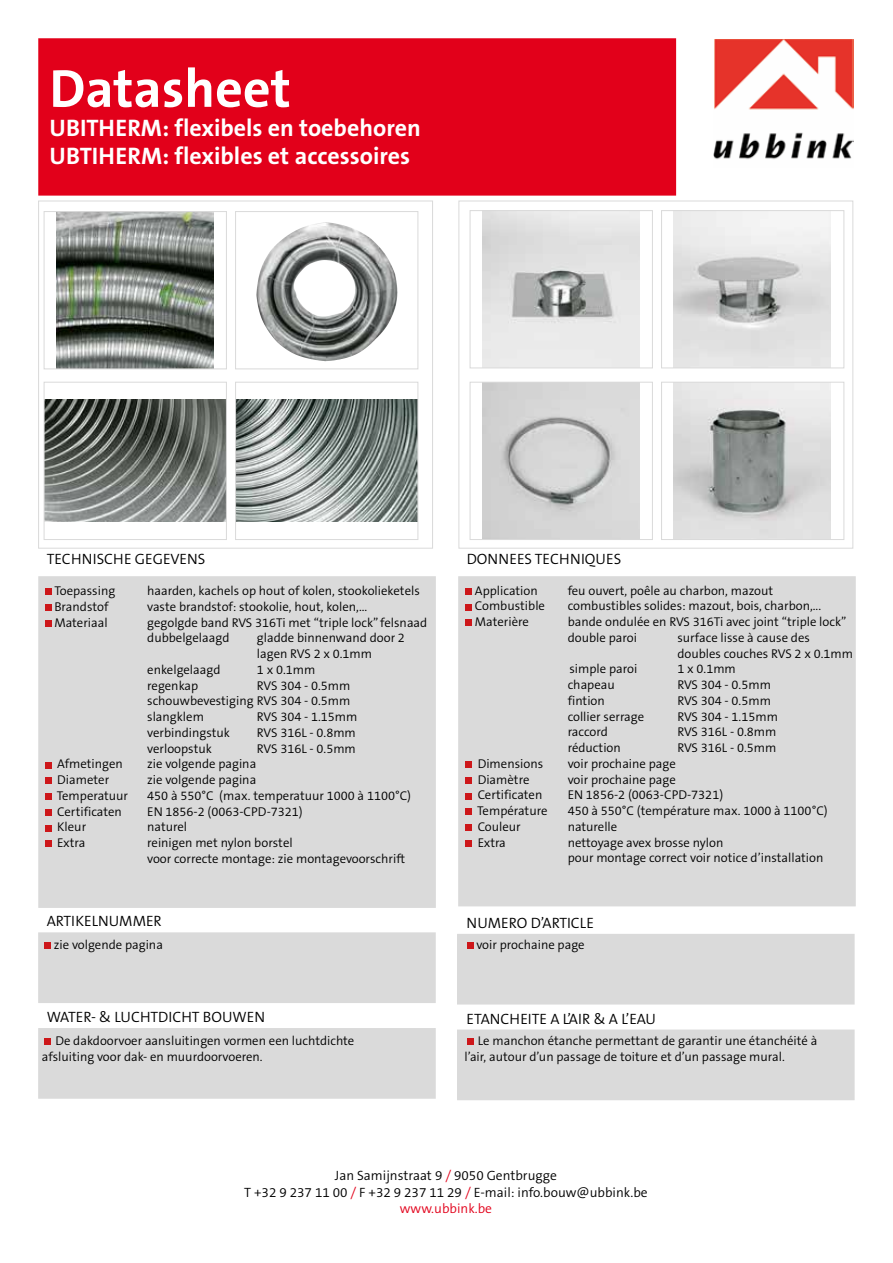
<style>
.page{position:relative;width:893px;height:1263px;background:#fff}
.page>*{position:absolute;margin:0;border:0;box-sizing:border-box;transform-origin:0 0}
.t1{font:700 54px "The Sans B7";color:#fff}
.t2{font:700 24px/28.8px "The Sans B7";color:#fff}
.t3{font:300 15px "The Sans B4";color:#000}
.t4{font:300 13.5px/16.2px "The Sans B4";color:#000;text-align:center}
.t5{font:300 12.75px/15.8px "The Sans B4";color:#000}
.s1{color:#e2001a}
</style>
<div class="page">
<div style="left:39px;top:39px;width:636px;height:156px;background:#e2001a"></div>
<div style="left:38px;top:38px;width:638px;height:158px;border:2px solid #e2001a"></div>
<img style="left:713px;top:40px;width:141px;height:120px">
<div style="left:458px;top:201px;width:395px;height:348px;background:#fff;border:1px solid #dadada"></div>
<div style="left:38px;top:576px;width:398px;height:332px;background:#dadada"></div>
<div style="left:458px;top:576px;width:398px;height:330px;background:#dadada"></div>
<div style="left:38px;top:932px;width:398px;height:71px;background:#dadada;border:2px solid #dadada"></div>
<div style="left:457px;top:934px;width:398px;height:70px;background:#dadada"></div>
<div style="left:45px;top:589px;width:7px;height:6px;background:#cd171a"></div>
<div style="left:45px;top:604px;width:7px;height:7px;background:#cd171a"></div>
<div style="left:45px;top:620px;width:7px;height:7px;background:#cd171a"></div>
<div style="left:45px;top:762px;width:7px;height:6px;background:#cd171a"></div>
<div style="left:45px;top:778px;width:7px;height:6px;background:#cd171a"></div>
<div style="left:45px;top:793px;width:7px;height:7px;background:#cd171a"></div>
<div style="left:45px;top:809px;width:7px;height:7px;background:#cd171a"></div>
<div style="left:45px;top:825px;width:7px;height:6px;background:#cd171a"></div>
<div style="left:45px;top:841px;width:7px;height:6px;background:#cd171a"></div>
<svg style="left:466px;top:588px;width:6px;height:6px"></svg>
<svg style="left:466px;top:604px;width:6px;height:6px"></svg>
<svg style="left:466px;top:620px;width:6px;height:6px"></svg>
<div style="left:466px;top:761px;width:6px;height:7px;background:#cd171a"></div>
<svg style="left:466px;top:777px;width:6px;height:6px"></svg>
<svg style="left:466px;top:793px;width:6px;height:6px"></svg>
<svg style="left:466px;top:809px;width:6px;height:6px"></svg>
<div style="left:466px;top:824px;width:6px;height:7px;background:#cd171a"></div>
<svg style="left:466px;top:840px;width:6px;height:6px"></svg>
<svg style="left:45px;top:943px;width:6px;height:6px"></svg>
<div style="left:467px;top:943px;width:7px;height:6px;background:#cd171a"></div>
<svg style="left:38px;top:201px;width:395px;height:348px"></svg>
<div style="left:38px;top:1028px;width:398px;height:71px;background:#dadada"></div>
<div style="left:457px;top:1029px;width:398px;height:71px;background:#dadada;border:2px solid #dadada"></div>
<div style="left:45px;top:1038px;width:6px;height:7px;background:#cd171a"></div>
<div style="left:467px;top:1038px;width:7px;height:7px;background:#cd171a"></div>
<img style="left:57px;top:213px;width:157px;height:154px">
<div style="left:44px;top:211px;width:183px;height:158px;border:1px solid #dadada"></div>
<img style="left:281px;top:222px;width:44px;height:18px">
<div style="left:235px;top:211px;width:183px;height:158px;border:1px solid #dadada"></div>
<img style="left:46px;top:400px;width:179px;height:122px">
<div style="left:44px;top:382px;width:183px;height:158px;border:1px solid #dadada"></div>
<img style="left:237px;top:400px;width:179px;height:122px">
<div style="left:235px;top:382px;width:183px;height:158px;border:1px solid #dadada"></div>
<img style="left:483px;top:212px;width:157px;height:154px">
<div style="left:470px;top:210px;width:183px;height:158px;border:1px solid #dadada"></div>
<img style="left:674px;top:212px;width:157px;height:154px">
<div style="left:661px;top:210px;width:183px;height:158px;border:1px solid #dadada"></div>
<img style="left:483px;top:384px;width:157px;height:154px">
<div style="left:470px;top:382px;width:183px;height:158px;border:1px solid #dadada"></div>
<img style="left:674px;top:384px;width:157px;height:154px">
<div style="left:661px;top:382px;width:183px;height:158px;border:1px solid #dadada"></div>
<h1 class="t1" style="left:49px;top:60px;width:243px">Datasheet</h1>
<h2 class="t2" style="left:49px;top:114px;width:373px">UBITHERM: flexibels en toebehoren<br>UBTIHERM: flexibles et accessoires</h2>
<p class="t3" style="left:47px;top:551px;width:160px">TECHNISCHE GEGEVENS</p>
<p class="t3" style="left:467px;top:551px;width:156px">DONNEES TECHNIQUES</p>
<p class="t5" style="left:54px;top:583px;width:62px">Toepassing</p>
<p class="t5" style="left:147px;top:583px;width:274px">haarden, kachels op hout of kolen, stookolieketels</p>
<p class="t5" style="left:54px;top:599px;width:56px">Brandstof</p>
<p class="t5" style="left:147px;top:599px;width:222px">vaste brandstof: stookolie, hout, kolen,...</p>
<p class="t5" style="left:54px;top:615px;width:55px">Materiaal</p>
<p class="t5" style="left:147px;top:615px;width:282px">gegolgde band RVS 316Ti met “triple lock” felsnaad dubbelgelaagd</p>
<p class="t5" style="left:257px;top:631px;width:150px">gladde binnenwand door 2 lagen RVS 2 x 0.1mm</p>
<p class="t5" style="left:147px;top:662px;width:75px">enkelgelaagd</p>
<p class="t5" style="left:257px;top:662px;width:60px">1 x 0.1mm</p>
<p class="t5" style="left:147px;top:678px;width:53px">regenkap</p>
<p class="t5" style="left:147px;top:678px;width:205px;text-align:justify;text-indent:110px">RVS 304 - 0.5mm schouwbevestiging RVS 304 - 0.5mm slangklem</p>
<p class="t5" style="left:257px;top:709px;width:102px">RVS 304 - 1.15mm</p>
<p class="t5" style="left:147px;top:725px;width:84px">verbindingstuk</p>
<p class="t5" style="left:257px;top:725px;width:100px">RVS 316L - 0.8mm</p>
<p class="t5" style="left:147px;top:741px;width:66px">verloopstuk</p>
<p class="t5" style="left:257px;top:741px;width:100px">RVS 316L - 0.5mm</p>
<p class="t5" style="left:57px;top:757px;width:67px">Afmetingen</p>
<p class="t5" style="left:147px;top:757px;width:111px">zie volgende pagina</p>
<p class="t5" style="left:57px;top:772px;width:53px">Diameter</p>
<p class="t5" style="left:147px;top:772px;width:111px">zie volgende pagina</p>
<p class="t5" style="left:57px;top:788px;width:73px">Temperatuur</p>
<p class="t5" style="left:147px;top:788px;width:265px">450 à 550°C (max. temperatuur 1000 à 1100°C)</p>
<p class="t5" style="left:57px;top:804px;width:66px">Certificaten</p>
<p class="t5" style="left:147px;top:804px;width:157px">EN 1856-2 (0063-CPD-7321)</p>
<p class="t5" style="left:57px;top:820px;width:30px">Kleur</p>
<p class="t5" style="left:147px;top:820px;width:41px">naturel</p>
<p class="t5" style="left:57px;top:835px;width:30px">Extra</p>
<p class="t5" style="left:147px;top:835px;width:260px">reinigen met nylon borstel<br>voor correcte montage: zie montagevoorschrift</p>
<p class="t5" style="left:475px;top:583px;width:64px">Application</p>
<p class="t5" style="left:568px;top:583px;width:207px">feu ouvert, poêle au charbon, mazout</p>
<p class="t5" style="left:475px;top:599px;width:72px">Combustible</p>
<p class="t5" style="left:568px;top:599px;width:255px">combustibles solides: mazout, bois, charbon,...</p>
<p class="t5" style="left:475px;top:614px;width:55px">Materière</p>
<p class="t5" style="left:568px;top:614px;width:280px">bande ondulée en RVS 316Ti avec joint “triple lock” double paroi</p>
<p class="t5" style="left:677px;top:630px;width:177px">surface lisse à cause des doubles couches RVS 2 x 0.1mm</p>
<p class="t5" style="left:569px;top:662px;width:69px">simple paroi</p>
<p class="t5" style="left:677px;top:662px;width:60px">1 x 0.1mm</p>
<p class="t5" style="left:568px;top:677px;width:49px">chapeau</p>
<p class="t5" style="left:677px;top:677px;width:95px">RVS 304 - 0.5mm</p>
<p class="t5" style="left:568px;top:693px;width:39px">fintion</p>
<p class="t5" style="left:677px;top:693px;width:95px">RVS 304 - 0.5mm</p>
<p class="t5" style="left:568px;top:709px;width:78px">collier serrage</p>
<p class="t5" style="left:677px;top:709px;width:102px">RVS 304 - 1.15mm</p>
<p class="t5" style="left:568px;top:725px;width:42px">raccord</p>
<p class="t5" style="left:677px;top:725px;width:100px">RVS 316L - 0.8mm</p>
<p class="t5" style="left:568px;top:740px;width:55px">réduction</p>
<p class="t5" style="left:677px;top:740px;width:100px">RVS 316L - 0.5mm</p>
<p class="t5" style="left:478px;top:756px;width:67px">Dimensions</p>
<p class="t5" style="left:568px;top:756px;width:110px">voir prochaine page</p>
<p class="t5" style="left:478px;top:772px;width:53px">Diamètre</p>
<p class="t5" style="left:568px;top:772px;width:110px">voir prochaine page</p>
<p class="t5" style="left:478px;top:788px;width:66px">Certificaten</p>
<p class="t5" style="left:568px;top:788px;width:157px">EN 1856-2 (0063-CPD-7321)</p>
<p class="t5" style="left:477px;top:803px;width:72px">Température</p>
<p class="t5" style="left:568px;top:803px;width:261px">450 à 550°C (température max. 1000 à 1100°C)</p>
<p class="t5" style="left:478px;top:819px;width:45px">Couleur</p>
<p class="t5" style="left:568px;top:819px;width:51px">naturelle</p>
<p class="t5" style="left:478px;top:835px;width:30px">Extra</p>
<p class="t5" style="left:568px;top:835px;width:257px">nettoyage avex brosse nylon<br>pour montage correct voir notice d’installation</p>
<p class="t3" style="left:47px;top:913px;width:117px">ARTIKELNUMMER</p>
<p class="t3" style="left:467px;top:916px;width:129px">NUMERO D’ARTICLE</p>
<p class="t5" style="left:54px;top:937px;width:111px">zie volgende pagina</p>
<p class="t5" style="left:476px;top:937px;width:110px">voir prochaine page</p>
<p class="t3" style="left:47px;top:1009px;width:220px">WATER- &amp; LUCHTDICHT BOUWEN</p>
<p class="t3" style="left:467px;top:1011px;width:191px">ETANCHEITE A L’AIR &amp; A L’EAU</p>
<p class="t5" style="left:42px;top:1033px;width:314px;text-indent:14px">De dakdoorvoer aansluitingen vormen een luchtdichte afsluiting voor dak- en muurdoorvoeren.</p>
<p class="t5" style="left:464px;top:1033px;width:354px;text-indent:14px">Le manchon étanche permettant de garantir une étanchéité à l’air, autour d’un passage de toiture et d’un passage mural.</p>
<p class="t4" style="left:244px;top:1168px;width:405px">Jan Samijnstraat 9 <span class="s1">/</span> 9050 Gentbrugge<br>T +32 9 237 11 00 <span class="s1">/</span> F +32 9 237 11 29 <span class="s1">/</span> E-mail: info.bouw@ubbink.be <span class="s1">www.ubbink.be</span></p>
</div>
